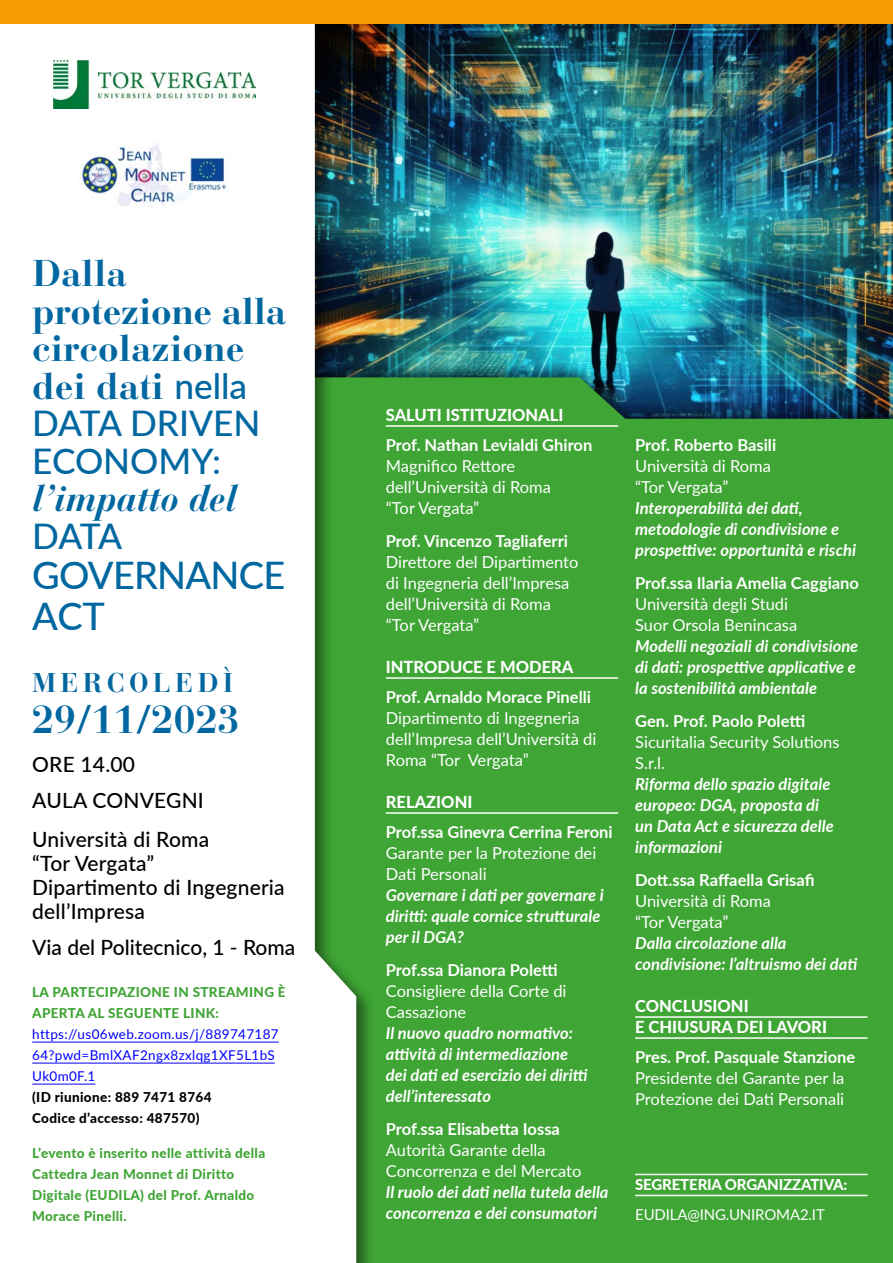
<style>
.page{position:relative;width:893px;height:1263px;background:#fff}
.page>*{position:absolute;margin:0;border:0;box-sizing:border-box;transform-origin:0 0}
.t1{font:700 39px "Bauer Bodoni";letter-spacing:.01em;color:#0067a0}
.t2{font:500 37.95px/40.3px "Lato";letter-spacing:-.02em;color:#0067a0}
.t3{font:700 37.05px/37.5px "Bauer Bodoni";color:#0067a0}
.t4{font:italic 700 37.05px "Bauer Bodoni";letter-spacing:-.01em;color:#0067a0}
.t5{font:500 35.25px/37.5px "Lato";color:#0067a0}
.t6{font:700 27px "Bauer Bodoni";letter-spacing:.16em;color:#0067a0}
.t7{font:500 21px/24px "Lato";letter-spacing:.01em;color:#000}
.t8{font:italic 700 16.5px/21px "Lato";color:#fff}
.t9{font:16.5px/21px "Lato";color:#fff}
.t10{font:700 16.5px "Lato";color:#fff}
.t11{font:800 16.5px/21px "Lato";color:#fff}
.t12{font:800 15px "Lato";letter-spacing:-.01em;color:#fff}
.t13{font:15px "Lato";letter-spacing:-.01em;color:#fff}
.t14{font:800 13.5px/21px "Lato";letter-spacing:.025em;color:#3fa535}
.t15{font:13.5px/21px "Lato";letter-spacing:.025em;color:#00f}
.t16{font:800 13.5px/21px "Lato";letter-spacing:.025em;color:#000}
.s1{font-family:"Lato";font-weight:500;font-size:35.25px}
</style>
<div class="page">
<img style="left:375px;top:23px;width:518px;height:338px">
<div style="left:375px;top:377px;width:518px;height:886px;background:#3fa535"></div>
<div style="left:0;top:0;width:375px;height:1263px;background:#000;opacity:.47"></div>
<svg style="left:0;top:23px;width:356px;height:1240px"></svg>
<div style="left:0;top:0;width:893px;height:23px;background:#f59c00"></div>
<img style="left:53px;top:61px;width:202px;height:48px">
<img style="left:79px;top:142px;width:150px;height:65px">
<hr style="left:32px;top:1042px;width:247px;height:1px;background:#00f">
<hr style="left:32px;top:1063px;width:243px;height:1px;background:#00f">
<hr style="left:32px;top:1084px;width:63px;height:1px;background:#00f">
<hr style="left:635px;top:1174px;width:232px;height:1px;background:#fff">
<hr style="left:635px;top:1195px;width:232px;height:1px;background:#fff">
<hr style="left:386px;top:425px;width:232px;height:2px;background:#fff">
<hr style="left:386px;top:677px;width:232px;height:2px;background:#fff">
<hr style="left:386px;top:812px;width:232px;height:2px;background:#fff">
<hr style="left:635px;top:1016px;width:232px;height:2px;background:#fff">
<hr style="left:635px;top:1037px;width:232px;height:2px;background:#fff">
<h3 class="t3" style="left:32px;top:255px;width:256px">Dalla protezione alla circolazione dei dati <span class="s1">nella</span></h3>
<h3 class="t5" style="left:32px;top:403px;width:230px">DATA DRIVEN<br>ECONOMY:</h3>
<h3 class="t4" style="left:32px;top:476px;width:207px">l’impatto del</h3>
<h3 class="t5" style="left:32px;top:516px;width:92px">DATA</h3>
<h2 class="t2" style="left:32px;top:554px;width:255px">GOVERNANCE<br>ACT</h2>
<h3 class="t6" style="left:32px;top:667px;width:203px">MERCOLEDÌ</h3>
<h1 class="t1" style="left:32px;top:696px;width:209px">29/11/2023</h1>
<p class="t7" style="left:32px;top:745px;width:173px;line-height:36px">ORE 14.00<br>AULA CONVEGNI</p>
<p class="t7" style="left:32px;top:826px;width:254px">Università di Roma<br>“Tor Vergata”<br>Dipartimento di Ingegneria dell’Impresa</p>
<p class="t7" style="left:32px;top:934px;width:265px">Via del Politecnico, 1 - Roma</p>
<p class="t14" style="left:32px;top:981px;width:255px">LA PARTECIPAZIONE IN STREAMING È<br>APERTA AL SEGUENTE LINK:</p>
<p class="t15" style="left:32px;top:1023px;width:248px">https://us06web.zoom.us/j/889747187<br>64?pwd=BmlXAF2ngx8zxlqg1XF5L1bS<br>Uk0m0F.1</p>
<p class="t16" style="left:32px;top:1086px;width:181px">(ID riunione: 889 7471 8764<br>Codice d’accesso: 487570)</p>
<p class="t14" style="left:32px;top:1141px;width:234px">L’evento è inserito nelle attività della<br>Cattedra Jean Monnet di Diritto<br>Digitale (EUDILA) del Prof. Arnaldo<br>Morace Pinelli.</p>
<p class="t11" style="left:386px;top:404px;width:179px">SALUTI ISTITUZIONALI</p>
<p class="t10" style="left:386px;top:433px;width:208px">Prof. Nathan Levialdi Ghiron</p>
<p class="t9" style="left:386px;top:455px;width:167px">Magnifico Rettore dell’Università di Roma “Tor Vergata”</p>
<p class="t10" style="left:386px;top:529px;width:184px">Prof. Vincenzo Tagliaferri</p>
<p class="t9" style="left:386px;top:551px;width:194px">Direttore del Dipartimento di Ingegneria dell’Impresa dell’Università di Roma “Tor Vergata”</p>
<p class="t11" style="left:386px;top:656px;width:189px">INTRODUCE E MODERA</p>
<p class="t10" style="left:386px;top:685px;width:207px">Prof. Arnaldo Morace Pinelli</p>
<p class="t9" style="left:386px;top:707px;width:212px">Dipartimento di Ingegneria dell’Impresa dell’Università di<br>Roma “Tor Vergata”</p>
<p class="t11" style="left:386px;top:791px;width:88px">RELAZIONI</p>
<p class="t10" style="left:386px;top:820px;width:228px">Prof.ssa Ginevra Cerrina Feroni</p>
<p class="t9" style="left:386px;top:842px;width:212px">Garante per la Protezione dei<br>Dati Personali</p>
<p class="t8" style="left:386px;top:884px;width:219px">Governare i dati per governare i diritti: quale cornice strutturale per il DGA?</p>
<p class="t10" style="left:386px;top:958px;width:173px">Prof.ssa Dianora Poletti</p>
<p class="t9" style="left:386px;top:980px;width:182px">Consigliere della Corte di<br>Cassazione</p>
<p class="t8" style="left:386px;top:1022px;width:203px">Il nuovo quadro normativo: attività di intermediazione dei dati ed esercizio dei diritti dell’interessato</p>
<p class="t10" style="left:386px;top:1117px;width:176px">Prof.ssa Elisabetta Iossa</p>
<p class="t9" style="left:386px;top:1139px;width:197px">Autorità Garante della<br>Concorrenza e del Mercato</p>
<p class="t8" style="left:386px;top:1181px;width:224px">Il ruolo dei dati nella tutela della concorrenza e dei consumatori</p>
<p class="t10" style="left:635px;top:433px;width:143px">Prof. Roberto Basili</p>
<p class="t9" style="left:635px;top:455px;width:137px">Università di Roma “Tor Vergata”</p>
<p class="t8" style="left:635px;top:497px;width:222px">Interoperabilità dei dati, metodologie di condivisione e prospettive: opportunità e rischi</p>
<p class="t10" style="left:635px;top:571px;width:225px">Prof.ssa Ilaria Amelia Caggiano</p>
<p class="t9" style="left:635px;top:593px;width:164px">Università degli Studi<br>Suor Orsola Benincasa</p>
<p class="t8" style="left:635px;top:635px;width:225px">Modelli negoziali di condivisione di dati: prospettive applicative e la sostenibilità ambientale</p>
<p class="t10" style="left:635px;top:709px;width:172px">Gen. Prof. Paolo Poletti</p>
<p class="t9" style="left:635px;top:731px;width:206px">Sicuritalia Security Solutions<br>S.r.l.</p>
<p class="t8" style="left:635px;top:773px;width:200px">Riforma dello spazio digitale europeo: DGA, proposta di un Data Act e sicurezza delle informazioni</p>
<p class="t10" style="left:635px;top:868px;width:181px">Dott.ssa Raffaella Grisafi</p>
<p class="t9" style="left:635px;top:890px;width:137px">Università di Roma “Tor Vergata”</p>
<p class="t8" style="left:635px;top:932px;width:224px">Dalla circolazione alla condivisione: l’altruismo dei dati</p>
<p class="t11" style="left:635px;top:995px;width:193px">CONCLUSIONI<br>E CHIUSURA DEI LAVORI</p>
<p class="t10" style="left:635px;top:1045px;width:222px">Pres. Prof. Pasquale Stanzione</p>
<p class="t9" style="left:635px;top:1067px;width:211px">Presidente del Garante per la<br>Protezione dei Dati Personali</p>
<p class="t12" style="left:635px;top:1174px;width:214px">SEGRETERIA ORGANIZZATIVA:</p>
<p class="t13" style="left:635px;top:1204px;width:191px">EUDILA@ING.UNIROMA2.IT</p>
</div>
